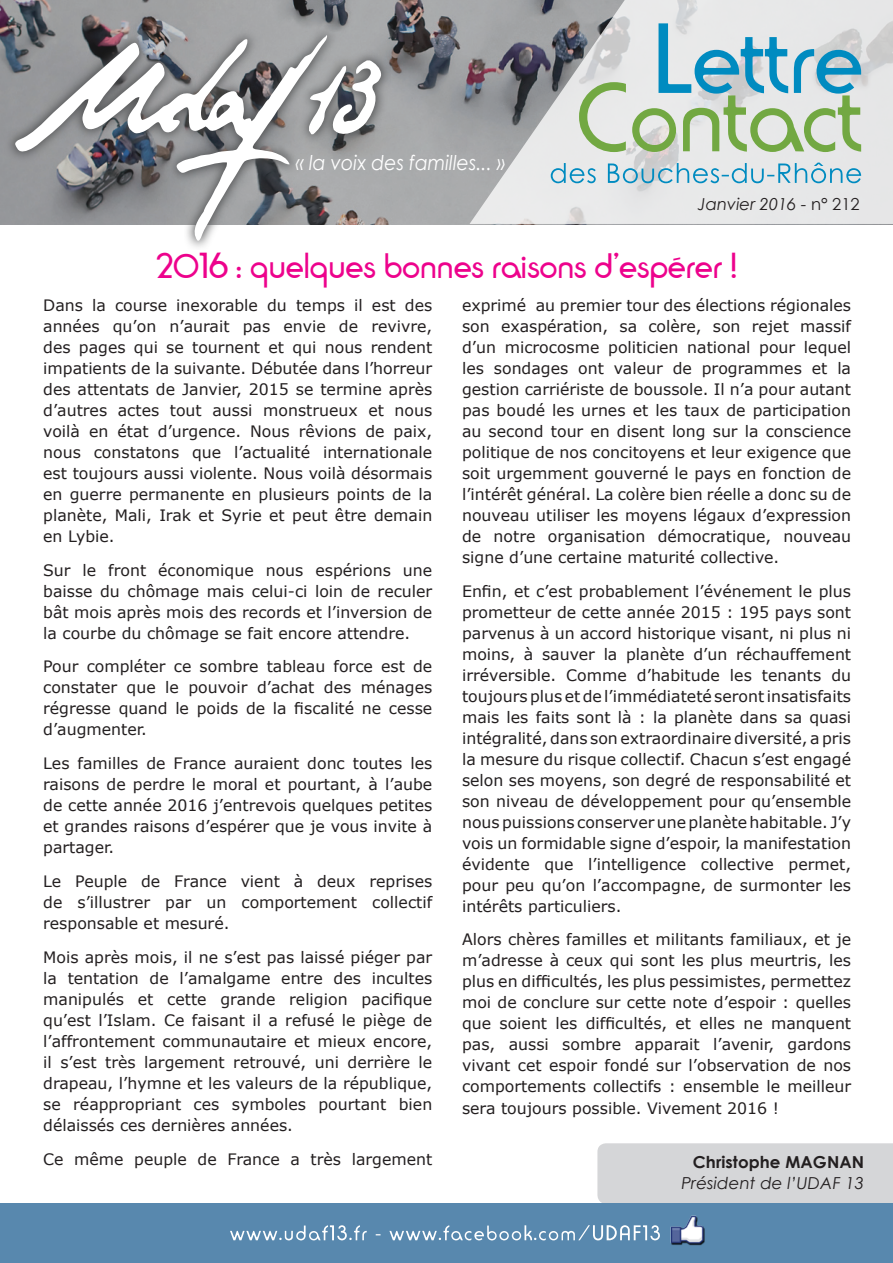
<style>
.page{position:relative;width:893px;height:1263px;background:#fff}
.page>*{position:absolute;margin:0;border:0;box-sizing:border-box;transform-origin:0 0}
.t1{font:36px "Rondalo";color:#ed028c}
.t2{font:italic 20.4px "Century Gothic";color:#fff;scale:.92 1}
.t3{font:italic 16.5px "Century Gothic";letter-spacing:.005em;color:#231f20}
.t4{font:700 16.5px "Century Gothic";letter-spacing:.005em;color:#231f20}
.t5{font:15.75px/21px "Verdana";color:#231f20;text-align:justify}
.s1{font-style:normal}
</style>
<div class="page">
<svg style="left:0;top:0;width:469px;height:224px;background:#929396"></svg>
<svg style="left:469px;top:0;width:424px;height:224px;background:#c8c8ca"></svg>
<svg style="left:551px;top:163px;width:310px;height:20px;background:#b2d1dd"></svg>
<svg style="left:2px;top:22px;width:388px;height:225px;fill:#a7a8aa"></svg>
<svg style="left:15px;top:35px;width:312px;height:206px"></svg>
<svg style="left:309px;top:60px;width:72px;height:79px"></svg>
<div style="left:597px;top:1143px;width:296px;height:60px;background:#d5d6d8"></div>
<div style="left:0;top:1203px;width:893px;height:60px;background:#5888ae"></div>
<img style="left:670px;top:1215px;width:35px;height:31px">
<svg style="left:230px;top:1225px;width:430px;height:15px"></svg>
<svg style="left:579px;top:23px;width:282px;height:129px;background:#b7cfc7"></svg>
<p class="t2" style="left:296px;top:148px;width:229px">« la voix des familles... »</p>
<p class="t3" style="left:698px;top:193px;width:163px">Janvier 2016 - <span class="s1">n° 212</span></p>
<p class="t1" style="left:156px;top:246px;width:583px">2016 : quelques bonnes raisons d’espérer !</p>
<p class="t5" style="left:43px;top:294px;width:391px">Dans la course inexorable du temps il est des années qu’on n’aurait pas envie de revivre, des pages qui se tournent et qui nous rendent impatients de la suivante. Débutée dans l’horreur des attentats de Janvier, 2015 se termine après d’autres actes tout aussi monstrueux et nous voilà en état d’urgence. Nous rêvions de paix, nous constatons que l’actualité internationale est toujours aussi violente. Nous voilà désormais en guerre permanente en plusieurs points de la planète, Mali, Irak et Syrie et peut être demain en Lybie.</p>
<p class="t5" style="left:43px;top:559px;width:391px">Sur le front économique nous espérions une baisse du chômage mais celui-ci loin de reculer bât mois après mois des records et l’inversion de la courbe du chômage se fait encore attendre.</p>
<p class="t5" style="left:43px;top:656px;width:391px">Pour compléter ce sombre tableau force est de constater que le pouvoir d’achat des ménages régresse quand le poids de la fiscalité ne cesse d’augmenter.</p>
<p class="t5" style="left:43px;top:753px;width:391px">Les familles de France auraient donc toutes les raisons de perdre le moral et pourtant, à l’aube de cette année 2016 j’entrevois quelques petites et grandes raisons d’espérer que je vous invite à partager.</p>
<p class="t5" style="left:43px;top:870px;width:391px">Le Peuple de France vient à deux reprises de s’illustrer par un comportement collectif responsable et mesuré.</p>
<p class="t5" style="left:43px;top:946px;width:391px">Mois après mois, il ne s’est pas laissé piéger par la tentation de l’amalgame entre des incultes manipulés et cette grande religion pacifique qu’est l’Islam. Ce faisant il a refusé le piège de l’affrontement communautaire et mieux encore, il s’est très largement retrouvé, uni derrière le drapeau, l’hymne et les valeurs de la république, se réappropriant ces symboles pourtant bien délaissés ces dernières années.</p>
<p class="t5" style="left:43px;top:1148px;width:391px">Ce même peuple de France a très largement</p>
<p class="t5" style="left:462px;top:294px;width:391px">exprimé au premier tour des élections régionales son exaspération, sa colère, son rejet massif d’un microcosme politicien national pour lequel les sondages ont valeur de programmes et la gestion carriériste de boussole. Il n’a pour autant pas boudé les urnes et les taux de participation au second tour en disent long sur la conscience politique de nos concitoyens et leur exigence que soit urgemment gouverné le pays en fonction de l’intérêt général. La colère bien réelle a donc su de nouveau utiliser les moyens légaux d’expression de notre organisation démocratique, nouveau signe d’une certaine maturité collective.</p>
<p class="t5" style="left:462px;top:580px;width:391px">Enfin, et c’est probablement l’événement le plus prometteur de cette année 2015 : 195 pays sont parvenus à un accord historique visant, ni plus ni moins, à sauver la planète d’un réchauffement irréversible. Comme d’habitude les tenants du toujours plus et de l’immédiateté seront insatisfaits mais les faits sont là : la planète dans sa quasi intégralité, dans son extraordinaire diversité, a pris la mesure du risque collectif. Chacun s’est engagé selon ses moyens, son degré de responsabilité et son niveau de développement pour qu’ensemble nous puissions conserver une planète habitable. J’y vois un formidable signe d’espoir, la manifestation évidente que l’intelligence collective permet, pour peu qu’on l’accompagne, de surmonter les intérêts particuliers.</p>
<p class="t5" style="left:462px;top:929px;width:391px">Alors chères familles et militants familiaux, et je m’adresse à ceux qui sont les plus meurtris, les plus en difficultés, les plus pessimistes, permettez moi de conclure sur cette note d’espoir : quelles que soient les difficultés, et elles ne manquent pas, aussi sombre apparait l’avenir, gardons vivant cet espoir fondé sur l’observation de nos comportements collectifs : ensemble le meilleur sera toujours possible. Vivement 2016 !</p>
<p class="t4" style="left:693px;top:1150px;width:173px">Christophe MAGNAN</p>
<p class="t3" style="left:681px;top:1172px;width:184px">Président de l’UDAF 13</p>
</div>
